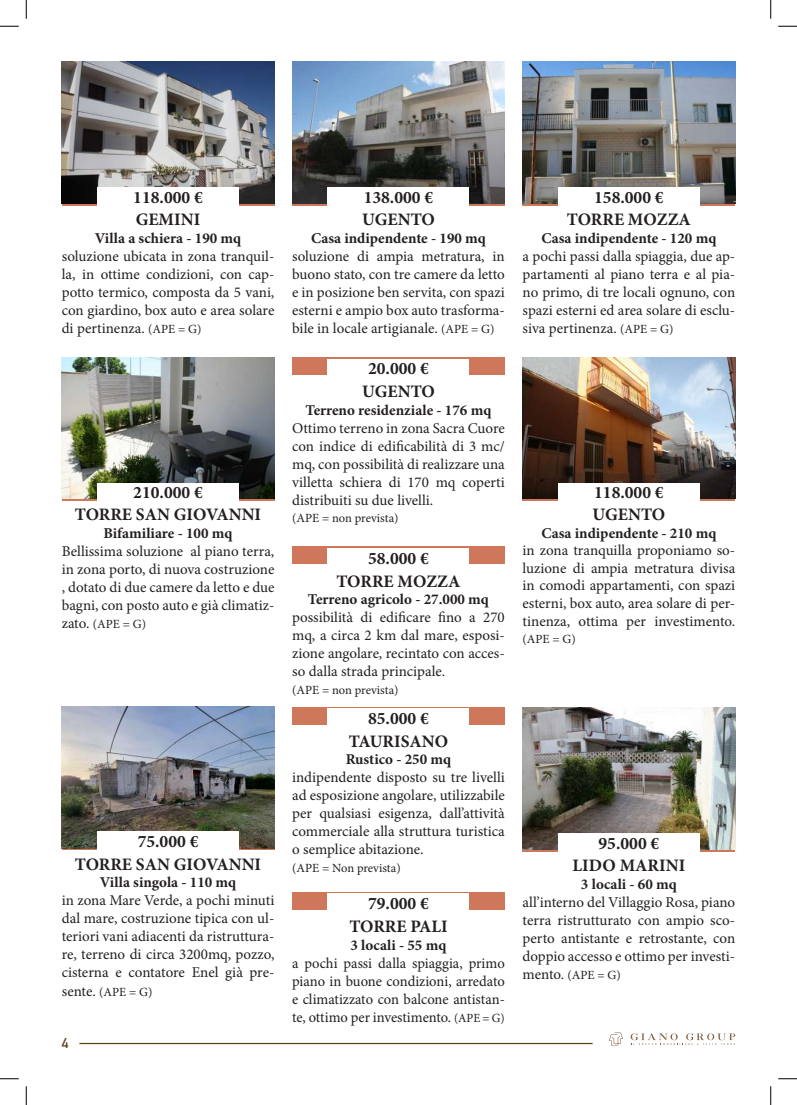
<style>
.page{position:relative;width:797px;height:1105px;background:#fff}
.page>*{position:absolute;margin:0;border:0;box-sizing:border-box;transform-origin:0 0}
.t1{font:700 17.5px "Minion Pro";color:#231f20}
.t2{font:15px/18px "Minion Pro";color:#231f20;text-align:justify}
.t3{font:700 15px "Minion Pro";color:#231f20}
.t4{font:700 13.75px "DIN Alternate";color:#5d441a}
.t5{font:12.5px "Minion Pro";letter-spacing:-.005em;color:#231f20}
.s1{font-size:12.5px}
.s2{font-size:15px}
</style>
<div class="page">
<svg style="left:292px;top:203px;width:213px;height:3px"></svg>
<img style="left:292px;top:62px;width:213px;height:141px">
<div style="left:327px;top:187px;width:142px;height:19px;background:#fff"></div>
<div style="left:62px;top:483px;width:212px;height:18px;background:#ce775b"></div>
<img style="left:62px;top:357px;width:212px;height:142px">
<div style="left:97px;top:483px;width:142px;height:19px;background:#fff"></div>
<svg style="left:62px;top:203px;width:212px;height:3px"></svg>
<img style="left:62px;top:62px;width:212px;height:141px">
<svg style="left:522px;top:203px;width:213px;height:3px"></svg>
<img style="left:522px;top:62px;width:213px;height:141px">
<div style="left:97px;top:187px;width:142px;height:19px;background:#fff"></div>
<div style="left:558px;top:187px;width:141px;height:19px;background:#fff"></div>
<div style="left:522px;top:483px;width:213px;height:18px;background:#ce775b"></div>
<img style="left:522px;top:357px;width:213px;height:142px">
<div style="left:558px;top:483px;width:141px;height:19px;background:#fff"></div>
<svg style="left:62px;top:848px;width:212px;height:2px"></svg>
<img style="left:62px;top:707px;width:212px;height:141px">
<div style="left:97px;top:831px;width:142px;height:19px;background:#fff"></div>
<svg style="left:522px;top:849px;width:213px;height:2px"></svg>
<img style="left:522px;top:708px;width:213px;height:141px">
<div style="left:558px;top:833px;width:141px;height:19px;background:#fff"></div>
<div style="left:292px;top:892px;width:213px;height:17px;background:#ce775b"></div>
<div style="left:327px;top:893px;width:142px;height:19px;background:#fff"></div>
<div style="left:292px;top:546px;width:213px;height:18px;background:#ce775b"></div>
<div style="left:327px;top:548px;width:142px;height:19px;background:#fff"></div>
<hr style="left:79px;top:1043px;width:513px;height:1px;background:#5d441a">
<div style="left:292px;top:707px;width:213px;height:17px;background:#ce775b"></div>
<div style="left:327px;top:708px;width:142px;height:19px;background:#fff"></div>
<div style="left:292px;top:357px;width:213px;height:18px;background:#ce775b"></div>
<div style="left:327px;top:359px;width:142px;height:18px;background:#fff"></div>
<svg style="left:609px;top:1033px;width:14px;height:12px"></svg>
<svg style="left:630px;top:1033px;width:105px;height:12px"></svg>
<svg style="left:0;top:25px;width:19px;height:2px"></svg>
<svg style="left:778px;top:25px;width:19px;height:2px"></svg>
<svg style="left:0;top:1078px;width:19px;height:1px"></svg>
<svg style="left:778px;top:1078px;width:19px;height:1px"></svg>
<svg style="left:25px;top:0;width:2px;height:19px"></svg>
<svg style="left:25px;top:1086px;width:2px;height:19px"></svg>
<svg style="left:770px;top:0;width:1px;height:19px"></svg>
<svg style="left:770px;top:1086px;width:1px;height:19px"></svg>
<p class="t1" style="left:133px;top:185px;width:71px">118.000 €</p>
<p class="t1" style="left:364px;top:185px;width:71px">138.000 €</p>
<p class="t1" style="left:594px;top:185px;width:71px">158.000 €</p>
<p class="t1" style="left:136px;top:207px;width:66px">GEMINI</p>
<p class="t3" style="left:95px;top:227px;width:148px">Villa a schiera - 190 mq</p>
<p class="t2" style="left:62px;top:247px;width:214px">soluzione ubicata in zona tranquil&shy;la, in ottime condizioni, con cap&shy;potto termico, composta da 5 vani, con giardino, box auto e area solare di pertinenza. <span class="s1">(APE = G)</span></p>
<p class="t1" style="left:362px;top:207px;width:74px">UGENTO</p>
<p class="t3" style="left:311px;top:227px;width:176px">Casa indipendente - 190 mq</p>
<p class="t2" style="left:292px;top:247px;width:214px">soluzione di ampia metratura, in buono stato, con tre camere da letto e in posizione ben servita, con spazi esterni e ampio box auto trasforma&shy;bile in locale artigianale. <span class="s1">(APE = G)</span></p>
<p class="t1" style="left:567px;top:207px;width:125px">TORRE MOZZA</p>
<p class="t3" style="left:541px;top:227px;width:176px">Casa indipendente - 120 mq</p>
<p class="t2" style="left:522px;top:247px;width:214px">a pochi passi dalla spiaggia, due ap&shy;partamenti al piano terra e al pia&shy;no primo, di tre locali ognuno, con spazi esterni ed area solare di esclu&shy;siva pertinenza. <span class="s1">(APE = G)</span></p>
<p class="t1" style="left:368px;top:356px;width:62px">20.000 €</p>
<p class="t1" style="left:133px;top:480px;width:71px">210.000 €</p>
<p class="t1" style="left:75px;top:503px;width:188px">TORRE SAN GIOVANNI</p>
<p class="t3" style="left:103px;top:523px;width:131px">Bifamiliare - 100 mq</p>
<p class="t2" style="left:62px;top:542px;width:214px">Bellissima soluzione al piano terra, in zona porto, di nuova costruzione , dotato di due camere da letto e due bagni, con posto auto e già climatiz-</p>
<p class="t5" style="left:62px;top:616px;width:86px"><span class="s2">zato.</span> (APE = G)</p>
<p class="t1" style="left:362px;top:379px;width:74px">UGENTO</p>
<p class="t3" style="left:305px;top:399px;width:187px">Terreno residenziale - 176 mq</p>
<p class="t2" style="left:292px;top:419px;width:214px">Ottimo terreno in zona Sacra Cuore con indice di edificabilità di 3 mc/ mq, con possibilità di realizzare una villetta schiera di 170 mq coperti distribuiti su due livelli.</p>
<p class="t5" style="left:292px;top:510px;width:108px">(APE = non prevista)</p>
<p class="t1" style="left:368px;top:546px;width:62px">58.000 €</p>
<p class="t1" style="left:336px;top:569px;width:125px">TORRE MOZZA</p>
<p class="t3" style="left:308px;top:589px;width:182px">Terreno agricolo - 27.000 mq</p>
<p class="t2" style="left:292px;top:608px;width:214px">possibilità di edificare fino a 270 mq, a circa 2 km dal mare, esposi&shy;zione angolare, recintato con acces&shy;so dalla strada principale.</p>
<p class="t5" style="left:292px;top:681px;width:108px">(APE = non prevista)</p>
<p class="t1" style="left:594px;top:480px;width:71px">118.000 €</p>
<p class="t1" style="left:592px;top:503px;width:74px">UGENTO</p>
<p class="t3" style="left:541px;top:523px;width:176px">Casa indipendente - 210 mq</p>
<p class="t2" style="left:522px;top:542px;width:214px;line-height:17.5px">in zona tranquilla proponiamo so&shy;luzione di ampia metratura divisa in comodi appartamenti, con spazi esterni, box auto, area solare di per&shy;tinenza, ottima per investimento.</p>
<p class="t5" style="left:522px;top:631px;width:55px">(APE = G)</p>
<p class="t1" style="left:368px;top:706px;width:62px">85.000 €</p>
<p class="t1" style="left:138px;top:829px;width:62px">75.000 €</p>
<p class="t1" style="left:75px;top:852px;width:188px">TORRE SAN GIOVANNI</p>
<p class="t3" style="left:100px;top:872px;width:138px">Villa singola - 110 mq</p>
<p class="t2" style="left:62px;top:892px;width:214px">in zona Mare Verde, a pochi minuti dal mare, costruzione tipica con ul&shy;teriori vani adiacenti da ristruttura&shy;re, terreno di circa 3200mq, pozzo, cisterna e contatore Enel già pre-</p>
<p class="t5" style="left:62px;top:983px;width:92px"><span class="s2">sente.</span> (APE = G)</p>
<p class="t1" style="left:349px;top:729px;width:101px">TAURISANO</p>
<p class="t3" style="left:346px;top:749px;width:107px">Rustico - 250 mq</p>
<p class="t2" style="left:292px;top:769px;width:214px">indipendente disposto su tre livelli ad esposizione angolare, utilizzabile per qualsiasi esigenza, dall’attività commerciale alla struttura turistica o semplice abitazione.</p>
<p class="t5" style="left:292px;top:859px;width:110px">(APE = Non prevista)</p>
<p class="t1" style="left:368px;top:891px;width:62px">79.000 €</p>
<p class="t1" style="left:349px;top:914px;width:100px">TORRE PALI</p>
<p class="t3" style="left:350px;top:934px;width:97px">3 locali - 55 mq</p>
<p class="t2" style="left:292px;top:954px;width:214px">a pochi passi dalla spiaggia, primo piano in buone condizioni, arredato e climatizzato con balcone antistan&shy;te, ottimo per investimento. <span class="s1">(APE = G)</span></p>
<p class="t1" style="left:598px;top:831px;width:62px">95.000 €</p>
<p class="t1" style="left:572px;top:853px;width:114px">LIDO MARINI</p>
<p class="t3" style="left:581px;top:873px;width:97px">3 locali - 60 mq</p>
<p class="t2" style="left:522px;top:893px;width:214px">all’interno del Villaggio Rosa, piano terra ristrutturato con ampio sco&shy;perto antistante e retrostante, con doppio accesso e ottimo per investi-</p>
<p class="t5" style="left:522px;top:966px;width:100px"><span class="s2">mento.</span> (APE = G)</p>
<p class="t4" style="left:62px;top:1033px;width:8px">4</p>
</div>
